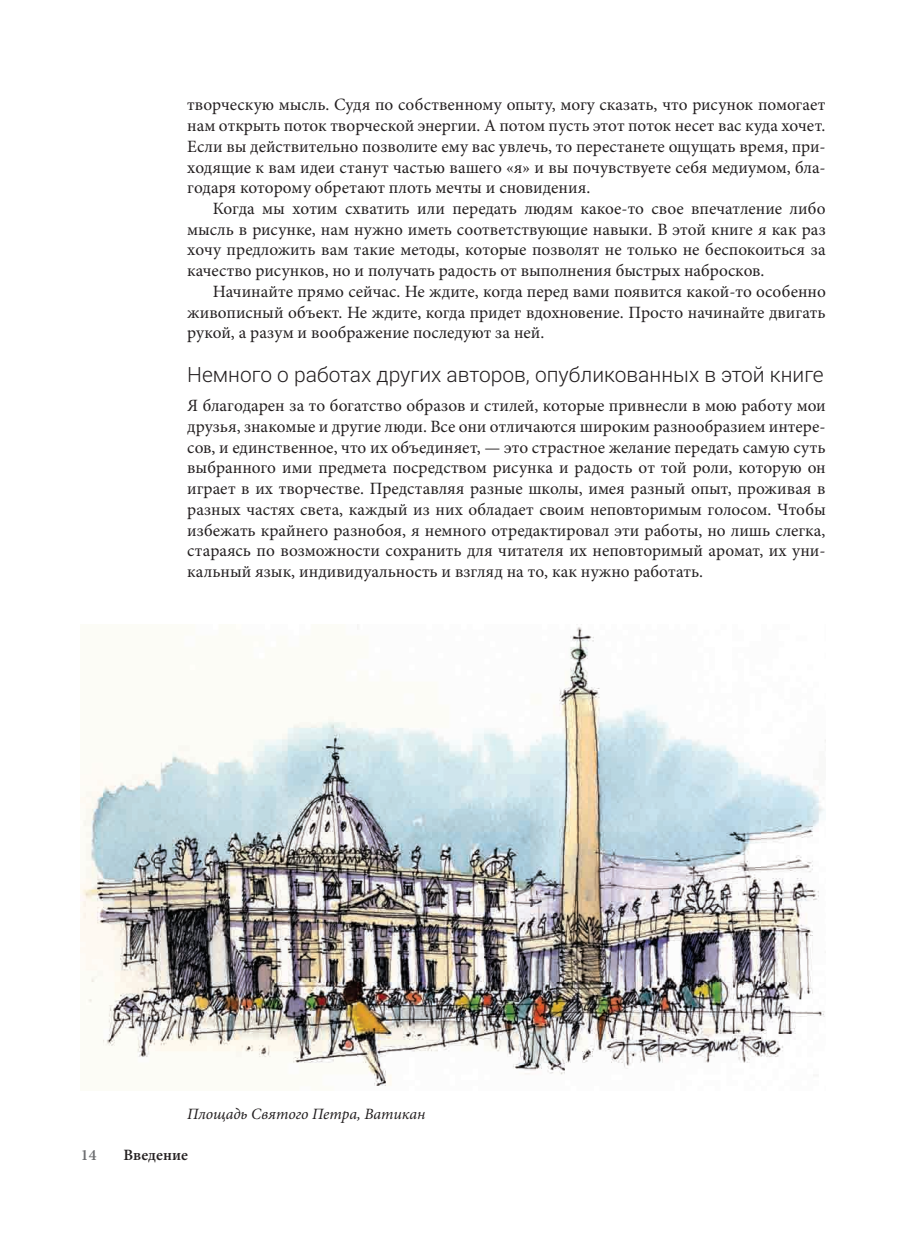
<style>
.page{position:relative;width:915px;height:1234px;background:#fff}
.page>*{position:absolute;margin:0;border:0;box-sizing:border-box;transform-origin:0 0}
.t1{font:300 21px "Roboto";color:#231f20}
.t2{font:17.25px/20.7px "Minion Pro";color:#231f20;text-align:justify}
.t3{font:italic 15.75px "Minion Pro";color:#231f20}
.t4{font:600 15.75px "Minion Pro";letter-spacing:.005em;color:#231f20}
.t5{font:600 15.75px "Minion Pro";color:#6c6d70}
</style>
<div class="page">
<img style="left:81px;top:624px;width:744px;height:462px">
<p class="t2" style="left:187px;top:96px;width:639px">творческую мысль. Судя по собственному опыту, могу сказать, что рисунок помогает нам открыть поток творческой энергии. А потом пусть этот поток несет вас куда хочет.<br>Если вы действительно позволите ему вас увлечь, то перестанете ощущать время, при&shy;ходящие к вам идеи станут частью вашего «я» и вы почувствуете себя медиумом, бла&shy;годаря которому обретают плоть мечты и сновидения.</p>
<p class="t2" style="left:187px;top:199px;width:639px;text-indent:26px">Когда мы хотим схватить или передать людям какое-то свое впечатление либо мысль в рисунке, нам нужно иметь соответствующие навыки. В этой книге я как раз хочу предложить вам такие методы, которые позволят не только не беспокоиться за качество рисунков, но и получать радость от выполнения быстрых набросков.</p>
<p class="t2" style="left:187px;top:282px;width:640px;text-indent:26px">Начинайте прямо сейчас. Не ждите, когда перед вами появится какой-то особенно живописный объект. Не ждите, когда придет вдохновение. Просто начинайте двигать рукой, а разум и воображение последуют за ней.</p>
<p class="t1" style="left:187px;top:362px;width:637px">Немного о работах других авторов, опубликованных в этой книге</p>
<p class="t2" style="left:187px;top:397px;width:639px">Я благодарен за то богатство образов и стилей, которые привнесли в мою работу мои друзья, знакомые и другие люди. Все они отличаются широким разнообразием интере&shy;сов, и единственное, что их объединяет, — это страстное желание передать самую суть выбранного ими предмета посредством рисунка и радость от той роли, которую он играет в их творчестве. Представляя разные школы, имея разный опыт, проживая в разных частях света, каждый из них обладает своим неповторимым голосом. Чтобы избежать крайнего разнобоя, я немного отредактировал эти работы, но лишь слегка, стараясь по возможности сохранить для читателя их неповторимый аромат, их уни&shy;кальный язык, индивидуальность и взгляд на то, как нужно работать.</p>
<p class="t3" style="left:187px;top:1107px;width:239px">Площадь Святого Петра, Ватикан</p>
<p class="t5" style="left:81px;top:1148px;width:17px">14</p>
<p class="t4" style="left:123px;top:1148px;width:66px">Введение</p>
</div>
